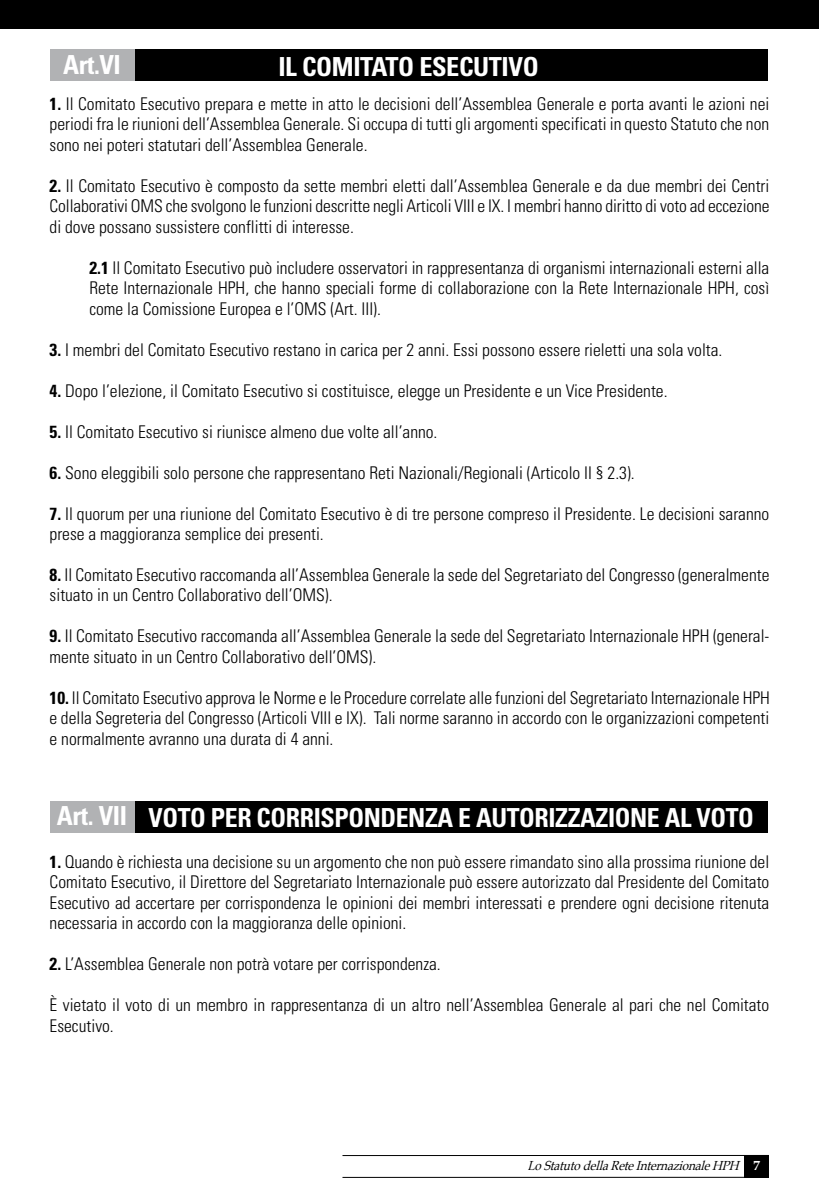
<style>
.page{position:relative;width:819px;height:1191px;background:#fff}
.page>*{position:absolute;margin:0;border:0;box-sizing:border-box;transform-origin:0 0}
.t1{font:700 condensed 26.25px "Univers";color:#fff}
.t2{font:300 condensed 17.5px/20.5px "Univers";color:#000;text-align:justify}
.t3{font:italic 13.12px "Book Antiqua";color:#000;scale:.89 1}
.s1{font-weight:700}
.s2{font-weight:700;font-style:normal;color:#fff}
</style>
<div class="page">
<div style="left:0;top:0;width:819px;height:29px;background:#000"></div>
<div style="left:744px;top:1155px;width:25px;height:22px;background:#000"></div>
<hr style="left:342px;top:1155px;width:427px;height:1px;background:#000">
<hr style="left:342px;top:1176px;width:427px;height:1px;background:#000">
<div style="left:50px;top:50px;width:717px;height:31px;background:#000"></div>
<div style="left:50px;top:50px;width:84px;height:31px;background:#b1b2b4"></div>
<div style="left:50px;top:801px;width:717px;height:31px;background:#000"></div>
<div style="left:50px;top:801px;width:84px;height:31px;background:#b1b2b4"></div>
<h1 class="t1" style="left:63px;top:49px;width:48px">Art.VI</h1>
<h1 class="t1" style="left:278px;top:50px;width:88px">IL COMITATO</h1>
<h1 class="t1" style="left:419px;top:50px;width:14px">ESECUTIVO</h1>
<p class="t2" style="left:50px;top:93px;width:721px"><span class="s1">1.</span> Il Comitato Esecutivo prepara e mette in atto le decisioni dell’Assemblea Generale e porta avanti le azioni nei periodi fra le riunioni dell’Assemblea Generale. Si occupa di tutti gli argomenti specificati in questo Statuto che non sono nei poteri statutari dell’Assemblea Generale.</p>
<p class="t2" style="left:50px;top:175px;width:721px"><span class="s1">2.</span> Il Comitato Esecutivo è composto da sette membri eletti dall’Assemblea Generale e da due membri dei Centri Collaborativi OMS che svolgono le funzioni descritte negli Articoli VIII e IX. I membri hanno diritto di voto ad eccezione di dove possano sussistere conflitti di interesse.</p>
<p class="t2" style="left:89px;top:257px;width:681px"><span class="s1">2.1</span> Il Comitato Esecutivo può includere osservatori in rappresentanza di organismi internazionali esterni alla Rete Internazionale HPH, che hanno speciali forme di collaborazione con la Rete Internazionale HPH, così come la Comissione Europea e l’OMS (Art. III).</p>
<p class="t2" style="left:50px;top:339px;width:674px"><span class="s1">3.</span> I membri del Comitato Esecutivo restano in carica per 2 anni. Essi possono essere rieletti una sola volta.</p>
<p class="t2" style="left:50px;top:380px;width:619px"><span class="s1">4.</span> Dopo l’elezione, il Comitato Esecutivo si costituisce, elegge un Presidente e un Vice Presidente.</p>
<p class="t2" style="left:50px;top:421px;width:389px"><span class="s1">5.</span> Il Comitato Esecutivo si riunisce almeno due volte all’anno.</p>
<p class="t2" style="left:50px;top:462px;width:586px"><span class="s1">6.</span> Sono eleggibili solo persone che rappresentano Reti Nazionali/Regionali (Articolo II § 2.3).</p>
<p class="t2" style="left:50px;top:503px;width:721px"><span class="s1">7.</span> Il quorum per una riunione del Comitato Esecutivo è di tre persone compreso il Presidente. Le decisioni saranno prese a maggioranza semplice dei presenti.</p>
<p class="t2" style="left:50px;top:564px;width:721px"><span class="s1">8.</span> Il Comitato Esecutivo raccomanda all’Assemblea Generale la sede del Segretariato del Congresso (generalmente situato in un Centro Collaborativo dell’OMS).</p>
<p class="t2" style="left:50px;top:626px;width:721px"><span class="s1">9.</span> Il Comitato Esecutivo raccomanda all’Assemblea Generale la sede del Segretariato Internazionale HPH (general&shy;mente situato in un Centro Collaborativo dell’OMS).</p>
<p class="t2" style="left:50px;top:687px;width:721px"><span class="s1">10.</span> Il Comitato Esecutivo approva le Norme e le Procedure correlate alle funzioni del Segretariato Internazionale HPH e della Segreteria del Congresso (Articoli VIII e IX). Tali norme saranno in accordo con le organizzazioni competenti e normalmente avranno una durata di 4 anni.</p>
<h1 class="t1" style="left:57px;top:800px;width:52px">Art. VII</h1>
<h1 class="t1" style="left:148px;top:801px;width:15px">VOTO</h1>
<h1 class="t1" style="left:211px;top:801px;width:14px">PER</h1>
<h1 class="t1" style="left:256px;top:801px;width:15px">CORRISPONDENZA</h1>
<h1 class="t1" style="left:458px;top:801px;width:32px">E AUTORIZZAZIONE</h1>
<h1 class="t1" style="left:664px;top:801px;width:47px">AL VOTO</h1>
<p class="t2" style="left:50px;top:851px;width:721px"><span class="s1">1.</span> Quando è richiesta una decisione su un argomento che non può essere rimandato sino alla prossima riunione del Comitato Esecutivo, il Direttore del Segretariato Internazionale può essere autorizzato dal Presidente del Comitato Esecutivo ad accertare per corrispondenza le opinioni dei membri interessati e prendere ogni decisione ritenuta necessaria in accordo con la maggioranza delle opinioni.</p>
<p class="t2" style="left:50px;top:953px;width:392px"><span class="s1">2.</span> L’Assemblea Generale non potrà votare per corrispondenza.</p>
<p class="t2" style="left:50px;top:994px;width:721px">È vietato il voto di un membro in rappresentanza di un altro nell’Assemblea Generale al pari che nel Comitato<br>Esecutivo.</p>
<p class="t3" style="left:527px;top:1157px;width:263px">LoStatutodellaReteInternazionalehph <span class="s2">7</span></p>
</div>
